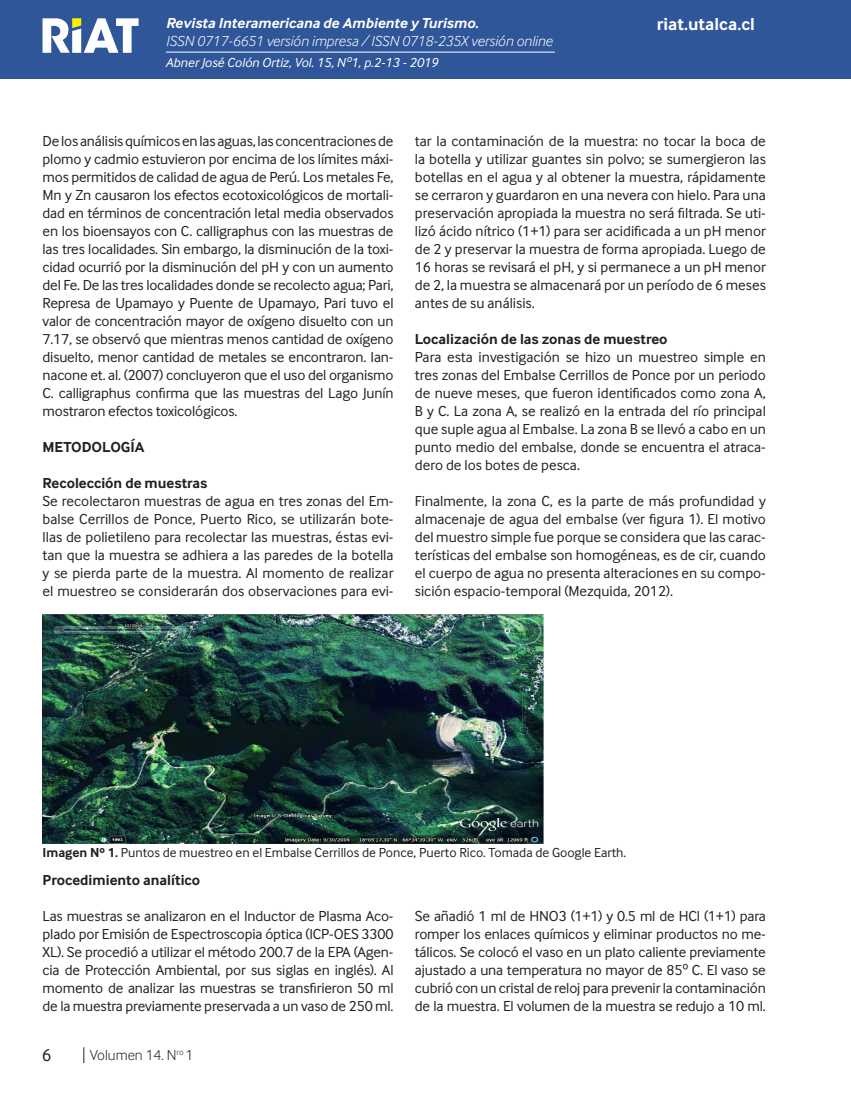
<style>
.page{position:relative;width:851px;height:1106px;background:#fff}
.page>*{position:absolute;margin:0;border:0;box-sizing:border-box;transform-origin:0 0}
.t1{font:700 18px "Inter Face";color:#fff}
.t2{font:18px "Inter Face";color:#231f20}
.Cuerpo_de_Texto{font:15px/18px "Inter Face";color:#231f20;text-align:justify}
.Cuerpo_de_Texto-2{font:700 15px "Inter Face";color:#231f20}
.t3{font:italic 300 15px "Inter Face";color:#fff}
.t4{font:italic 700 15px "Inter Face";color:#fff}
.t5{font:300 15px "Inter Face";color:#231f20}
.Cuerpo_de_Texto-3{font:13.5px "Inter Face";color:#231f20}
.Cuño_de_pagina{font:italic 13.5px "Inter Face";color:#fff}
.s1{font-weight:700}
</style>
<div class="page">
<div style="left:0;top:0;width:850px;height:79px;background:#2f5699"></div>
<hr style="left:850px;top:0;width:1px;height:79px;background:#2f5699">
<hr style="left:166px;top:52px;width:388px;height:1px;background:#fff">
<svg style="left:43px;top:18px;width:95px;height:35px"></svg>
<svg style="left:83px;top:1047px;width:1px;height:16px"></svg>
<img style="left:43px;top:614px;width:500px;height:229px">
<p class="t4" style="left:166px;top:15px;width:314px">Revista Interamericana de Ambiente y Turismo.</p>
<p class="t3" style="left:166px;top:33px;width:388px">ISSN 0717-6651 versión impresa / ISSN 0718-235X versión online</p>
<p class="Cuño_de_pagina" style="left:165px;top:55px;width:274px">Abner José Colón Ortiz, Vol. 15, Nº1, p.2-13 - 2019</p>
<p class="t1" style="left:656px;top:14px;width:99px">riat.utalca.cl</p>
<p class="Cuerpo_de_Texto" style="left:43px;top:132px;width:352px">De los análisis químicos en las aguas, las concentraciones de plomo y cadmio estuvieron por encima de los límites máxi&shy;mos permitidos de calidad de agua de Perú. Los metales Fe, Mn y Zn causaron los efectos ecotoxicológicos de mortali&shy;dad en términos de concentración letal media observados en los bioensayos con C. calligraphus con las muestras de las tres localidades. Sin embargo, la disminución de la toxi&shy;cidad ocurrió por la disminución del pH y con un aumento del Fe. De las tres localidades donde se recolecto agua; Pari, Represa de Upamayo y Puente de Upamayo, Pari tuvo el valor de concentración mayor de oxígeno disuelto con un 7.17, se observó que mientras menos cantidad de oxígeno disuelto, menor cantidad de metales se encontraron. Ian&shy;nacone et. al. (2007) concluyeron que el uso del organismo C. calligraphus confirma que las muestras del Lago Junín mostraron efectos toxicológicos.</p>
<p class="Cuerpo_de_Texto-2" style="left:43px;top:438px;width:103px">METODOLOGÍA</p>
<p class="Cuerpo_de_Texto-2" style="left:43px;top:474px;width:166px">Recolección de muestras</p>
<p class="Cuerpo_de_Texto" style="left:43px;top:492px;width:352px">Se recolectaron muestras de agua en tres zonas del Em&shy;balse Cerrillos de Ponce, Puerto Rico, se utilizarán bote&shy;llas de polietileno para recolectar las muestras, éstas evi&shy;tan que la muestra se adhiera a las paredes de la botella y se pierda parte de la muestra. Al momento de realizar el muestreo se considerarán dos observaciones para evi-</p>
<p class="Cuerpo_de_Texto" style="left:415px;top:132px;width:352px">tar la contaminación de la muestra: no tocar la boca de la botella y utilizar guantes sin polvo; se sumergieron las botellas en el agua y al obtener la muestra, rápidamente se cerraron y guardaron en una nevera con hielo. Para una preservación apropiada la muestra no será filtrada. Se uti&shy;lizó ácido nítrico (1+1) para ser acidificada a un pH menor de 2 y preservar la muestra de forma apropiada. Luego de 16 horas se revisará el pH, y si permanece a un pH menor de 2, la muestra se almacenará por un período de 6 meses antes de su análisis.</p>
<p class="Cuerpo_de_Texto-2" style="left:415px;top:330px;width:254px">Localización de las zonas de muestreo</p>
<p class="Cuerpo_de_Texto" style="left:415px;top:348px;width:352px">Para esta investigación se hizo un muestreo simple en tres zonas del Embalse Cerrillos de Ponce por un periodo de nueve meses, que fueron identificados como zona A, B y C. La zona A, se realizó en la entrada del río principal que suple agua al Embalse. La zona B se llevó a cabo en un punto medio del embalse, donde se encuentra el atraca&shy;dero de los botes de pesca.</p>
<p class="Cuerpo_de_Texto" style="left:415px;top:492px;width:352px">Finalmente, la zona C, es la parte de más profundidad y almacenaje de agua del embalse (ver figura 1). El motivo del muestro simple fue porque se considera que las carac&shy;terísticas del embalse son homogéneas, es de cir, cuando el cuerpo de agua no presenta alteraciones en su compo&shy;sición espacio-temporal (Mezquida, 2012).</p>
<p class="Cuerpo_de_Texto-3" style="left:43px;top:844px;width:585px"><span class="s1">Imagen Nº 1.</span> Puntos de muestreo en el Embalse Cerrillos de Ponce, Puerto Rico. Tomada de Google Earth.</p>
<p class="Cuerpo_de_Texto-2" style="left:43px;top:871px;width:159px">Procedimiento analítico</p>
<p class="Cuerpo_de_Texto" style="left:43px;top:907px;width:352px">Las muestras se analizaron en el Inductor de Plasma Aco&shy;plado por Emisión de Espectroscopia óptica (ICP-OES 3300<br>XL). Se procedió a utilizar el método 200.7 de la EPA (Agen&shy;cia de Protección Ambiental, por sus siglas en inglés). Al momento de analizar las muestras se transfirieron 50 ml de la muestra previamente preservada a un vaso de 250 ml.</p>
<p class="Cuerpo_de_Texto" style="left:415px;top:907px;width:352px">Se añadió 1 ml de HNO3 (1+1) y 0.5 ml de HCl (1+1) para romper los enlaces químicos y eliminar productos no me&shy;tálicos. Se colocó el vaso en un plato caliente previamente ajustado a una temperatura no mayor de 85º C. El vaso se cubrió con un cristal de reloj para prevenir la contaminación de la muestra. El volumen de la muestra se redujo a 10 ml.</p>
<p class="t2" style="left:42px;top:1045px;width:11px">6</p>
<p class="t5" style="left:90px;top:1046px;width:105px">Volumen 14. N<sup>ro</sup> 1</p>
</div>
